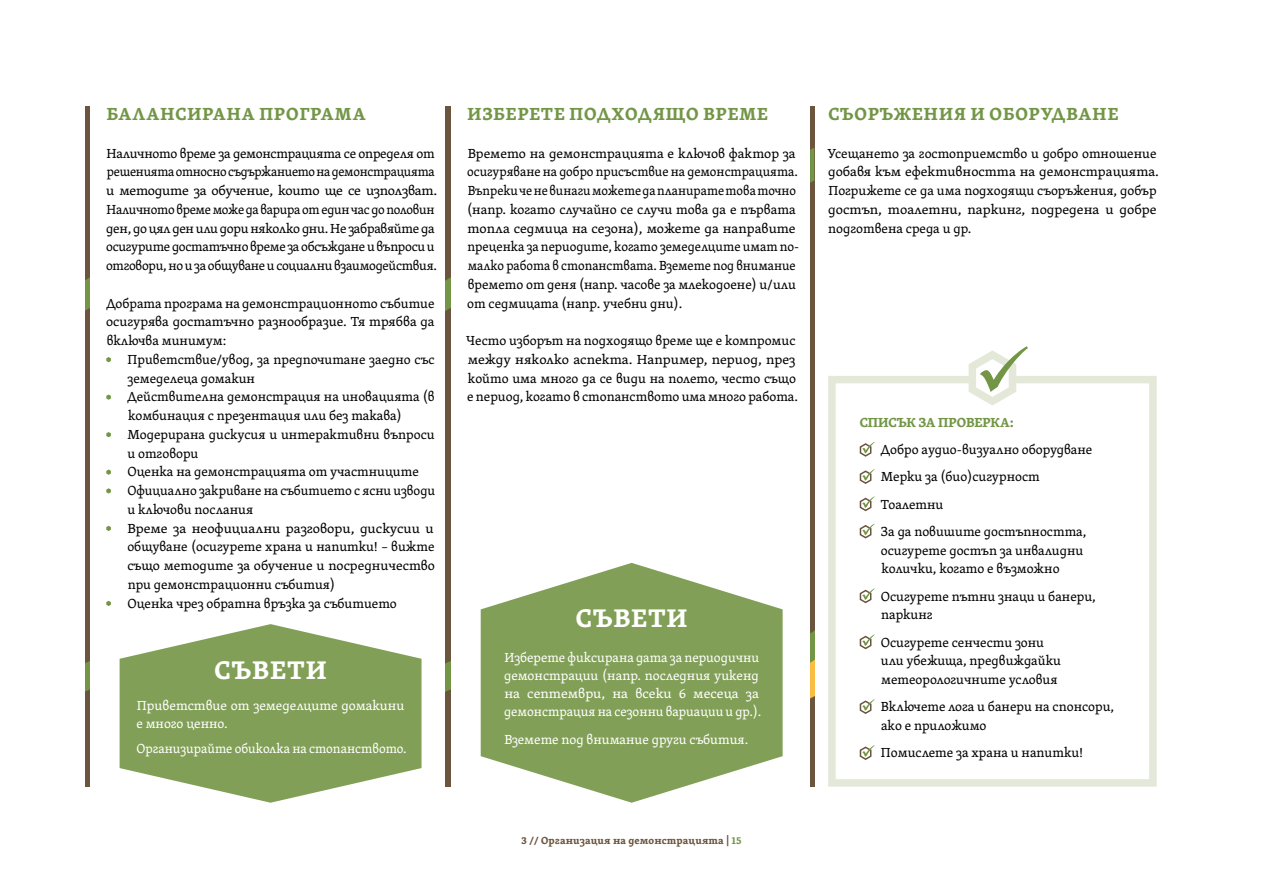
<style>
.page{position:relative;width:1263px;height:893px;background:#fff}
.page>*{position:absolute;margin:0;border:0;box-sizing:border-box;transform-origin:0 0}
.t1{font:700 26.25px "Skolar PE";letter-spacing:.055em;color:#fff}
.t2{font:700 18px "Skolar PE";letter-spacing:.06em;color:#729646}
.t3{font:13.5px/18.8px "Skolar PE";color:#000}
.t4{font:13.5px/18.8px "Skolar PE";letter-spacing:-.02em;color:#000}
.t5{font:13.5px/18px "Skolar PE";color:#fff}
.t6{font:700 13.5px "Skolar PE";color:#729646}
.t7{font:700 10.5px "Skolar PE";letter-spacing:.01em;color:#6c553e}
.s1{color:#729646}
</style>
<div class="page">
<svg style="left:106px;top:357px;width:5px;height:5px"></svg>
<svg style="left:106px;top:394px;width:5px;height:6px"></svg>
<svg style="left:106px;top:432px;width:5px;height:5px"></svg>
<svg style="left:106px;top:469px;width:5px;height:6px"></svg>
<svg style="left:106px;top:488px;width:5px;height:6px"></svg>
<svg style="left:106px;top:526px;width:5px;height:5px"></svg>
<svg style="left:106px;top:601px;width:5px;height:5px"></svg>
<div style="left:828px;top:376px;width:329px;height:411px;border:8px solid #e4e8d9"></div>
<svg style="left:859px;top:442px;width:15px;height:15px"></svg>
<svg style="left:859px;top:469px;width:15px;height:15px"></svg>
<svg style="left:859px;top:496px;width:15px;height:16px"></svg>
<svg style="left:859px;top:524px;width:15px;height:15px"></svg>
<svg style="left:859px;top:588px;width:15px;height:16px"></svg>
<svg style="left:859px;top:634px;width:15px;height:16px"></svg>
<svg style="left:859px;top:699px;width:15px;height:15px"></svg>
<svg style="left:859px;top:745px;width:15px;height:15px"></svg>
<svg style="left:120px;top:624px;width:301px;height:179px;fill:#819f56"></svg>
<svg style="left:481px;top:563px;width:302px;height:240px;fill:#819f56"></svg>
<svg style="left:85px;top:106px;width:4px;height:681px;background:#6c5a3e"></svg>
<svg style="left:446px;top:106px;width:4px;height:681px;background:#6c5a3e"></svg>
<svg style="left:962px;top:346px;width:66px;height:60px"></svg>
<hr style="left:810px;top:106px;width:4px;height:681px;background:#6c553e">
<svg style="left:810px;top:148px;width:4px;height:35px"></svg>
<svg style="left:810px;top:631px;width:4px;height:68px"></svg>
<h2 class="t2" style="left:107px;top:99px;width:260px">БАЛАНСИРАНА ПРОГРАМА</h2>
<h2 class="t2" style="left:468px;top:99px;width:302px">ИЗБЕРЕТЕ ПОДХОДЯЩО ВРЕМЕ</h2>
<h2 class="t2" style="left:828px;top:99px;width:291px">СЪОРЪЖЕНИЯ И ОБОРУДВАНЕ</h2>
<p class="t4" style="left:106px;top:143px;width:333px">Наличното време за демонстрацията се определя от решенията относно съдържанието на демонстрацията и методите за обучение, които ще се използват.<br>Наличното време може да варира от един час до половин ден, до цял ден или дори няколко дни. Не забравяйте да осигурите достатъчно време за обсъждане и въпроси и отговори, но и за общуване и социални взаимодействия.</p>
<p class="t3" style="left:106px;top:293px;width:330px;text-align:justify">Добрата програма на демонстрационното събитие осигурява достатъчно разнообразие. Тя трябва да включва минимум:</p>
<p class="t3" style="left:127px;top:349px;width:309px">Приветствие/увод, за предпочитане заедно със земеделеца домакин<br>Действителна демонстрация на иновацията (в комбинация с презентация или без такава)<br>Модерирана дискусия и интерактивни въпроси и отговори<br>Оценка на демонстрацията от участниците Официално закриване на събитието с ясни изводи и ключови послания<br>Време за неофициални разговори, дискусии и общуване (осигурете храна и напитки! – вижте също методите за обучение и посредничество при демонстрационни събития)<br>Оценка чрез обратна връзка за събитието</p>
<p class="t3" style="left:467px;top:143px;width:333px">Времето на демонстрацията е ключов фактор за осигуряване на добро присъствие на демонстрацията.<br>Въпреки че не винаги можете да планирате това точно (напр. когато случайно се случи това да е първата топла седмица на сезона), можете да направите преценка за периодите, когато земеделците имат по&shy;малко работа в стопанствата. Вземете под внимание времето от деня (напр. часове за млекодоене) и/или от седмицата (напр. учебни дни).</p>
<p class="t3" style="left:466px;top:331px;width:333px">Често изборът на подходящо време ще е компромис между няколко аспекта. Например, период, през който има много да се види на полето, често също е период, когато в стопанството има много работа.</p>
<h1 class="t1" style="left:576px;top:597px;width:113px">СЪВЕТИ</h1>
<h1 class="t1" style="left:214px;top:649px;width:114px">СЪВЕТИ</h1>
<p class="t5" style="left:504px;top:648px;width:259px">Изберете фиксирана дата за периодични демонстрации (напр. последния уикенд на септември, на всеки 6 месеца за демонстрация на сезонни вариации и др.).</p>
<p class="t5" style="left:504px;top:730px;width:245px">Вземете под внимание други събития.</p>
<p class="t5" style="left:136px;top:696px;width:270px">Приветствие от земеделците домакини е много ценно.</p>
<p class="t5" style="left:137px;top:739px;width:272px">Организирайте обиколка на стопанството.</p>
<p class="t3" style="left:827px;top:143px;width:333px">Усещането за гостоприемство и добро отношение добавя към ефективността на демонстрацията.<br>Погрижете се да има подходящи съоръжения, добър достъп, тоалетни, паркинг, подредена и добре подготвена среда и др.</p>
<p class="t6" style="left:860px;top:411px;width:156px">СПИСЪК ЗА ПРОВЕРКА:</p>
<p class="t3" style="left:881px;top:436px;width:213px;line-height:27.3px">Добро аудио-визуално оборудване<br>Мерки за (био)сигурност<br>Тоалетни<br>За да повишите достъпността,</p>
<p class="t3" style="left:881px;top:540px;width:204px">осигурете достъп за инвалидни колички, когато е възможно</p>
<p class="t3" style="left:881px;top:586px;width:216px">Осигурете пътни знаци и банери, паркинг</p>
<p class="t3" style="left:881px;top:632px;width:182px">Осигурете сенчести зони или убежища, предвиждайки метеорологичните условия</p>
<p class="t3" style="left:881px;top:697px;width:235px">Включете лога и банери на спонсори, ако е приложимо</p>
<p class="t3" style="left:881px;top:743px;width:204px">Помислете за храна и напитки!</p>
<p class="t7" style="left:522px;top:832px;width:221px">3 // Организация на демонстрацията | <span class="s1">15</span></p>
</div>
